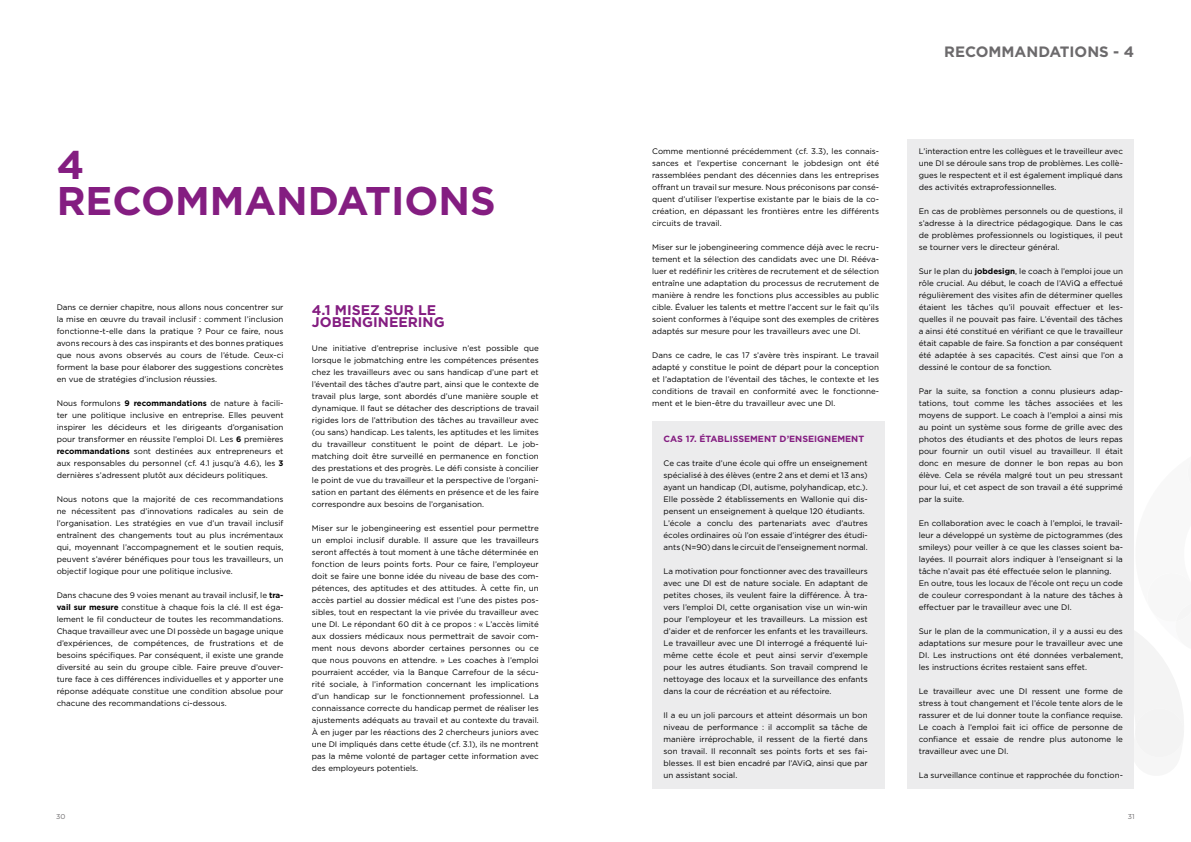
<style>
.page{position:relative;width:1191px;height:842px;background:#fff}
.page>*{position:absolute;margin:0;border:0;box-sizing:border-box;transform-origin:0 0}
.t1{font:700 40px/36px "Gotham";color:#841d81}
.t2{font:700 15px "Gotham";color:#6c6a6c}
.t3{font:700 14px/12px "Gotham";color:#841d81}
.t4{font:700 9px "Gotham";color:#841d81}
.t5{font:8px/12px "Gotham";color:#000;text-align:justify}
.t6{font:7px "Gotham";color:#6b696b}
.s1{font-weight:700}
</style>
<div class="page">
<svg style="left:1134px;top:631px;width:50px;height:126px"></svg>
<div style="left:652px;top:421px;width:232px;height:367px;background:#ececed"></div>
<div style="left:907px;top:139px;width:227px;height:649px;background:#ececed"></div>
<h1 class="t1" style="left:57px;top:147px;width:440px">4<br>RECOMMANDATIONS</h1>
<p class="t5" style="left:57px;top:301px;width:228px">Dans ce dernier chapitre, nous allons nous concentrer sur la mise en œuvre du travail inclusif : comment l’inclusion fonctionne-t-elle dans la pratique ? Pour ce faire, nous avons recours à des cas inspirants et des bonnes pratiques que nous avons observés au cours de l’étude. Ceux-ci forment la base pour élaborer des suggestions concrètes en vue de stratégies d’inclusion réussies.</p>
<p class="t5" style="left:57px;top:397px;width:228px">Nous formulons <span class="s1">9 recommandations</span> de nature à facili&shy;ter une politique inclusive en entreprise. Elles peuvent inspirer les décideurs et les dirigeants d’organisation pour transformer en réussite l’emploi DI. Les <span class="s1">6</span> premières <span class="s1">recommandations</span> sont destinées aux entrepreneurs et aux responsables du personnel (cf. 4.1 jusqu’à 4.6), les <span class="s1">3 </span>dernières s’adressent plutôt aux décideurs politiques.</p>
<p class="t5" style="left:57px;top:493px;width:228px">Nous notons que la majorité de ces recommandations ne nécessitent pas d’innovations radicales au sein de l’organisation. Les stratégies en vue d’un travail inclusif entraînent des changements tout au plus incrémentaux qui, moyennant l’accompagnement et le soutien requis, peuvent s’avérer bénéfiques pour tous les travailleurs, un objectif logique pour une politique inclusive.</p>
<p class="t5" style="left:57px;top:589px;width:228px">Dans chacune des 9 voies menant au travail inclusif, le <span class="s1">tra&shy;vail sur mesure</span> constitue à chaque fois la clé. Il est éga&shy;lement le fil conducteur de toutes les recommandations.<br>Chaque travailleur avec une DI possède un bagage unique d’expériences, de compétences, de frustrations et de besoins spécifiques. Par conséquent, il existe une grande diversité au sein du groupe cible. Faire preuve d’ouver&shy;ture face à ces différences individuelles et y apporter une réponse adéquate constitue une condition absolue pour chacune des recommandations ci-dessous.</p>
<h3 class="t3" style="left:312px;top:304px;width:134px">4.1 MISEZ SUR LE<br>JOBENGINEERING</h3>
<p class="t5" style="left:312px;top:342px;width:228px">Une initiative d’entreprise inclusive n’est possible que lorsque le jobmatching entre les compétences présentes chez les travailleurs avec ou sans handicap d’une part et l’éventail des tâches d’autre part, ainsi que le contexte de travail plus large, sont abordés d’une manière souple et dynamique. Il faut se détacher des descriptions de travail rigides lors de l’attribution des tâches au travailleur avec (ou sans) handicap. Les talents, les aptitudes et les limites du travailleur constituent le point de départ. Le job&shy;matching doit être surveillé en permanence en fonction des prestations et des progrès. Le défi consiste à concilier le point de vue du travailleur et la perspective de l’organi&shy;sation en partant des éléments en présence et de les faire correspondre aux besoins de l’organisation.</p>
<p class="t5" style="left:312px;top:522px;width:228px">Miser sur le jobengineering est essentiel pour permettre un emploi inclusif durable. Il assure que les travailleurs seront affectés à tout moment à une tâche déterminée en fonction de leurs points forts. Pour ce faire, l’employeur doit se faire une bonne idée du niveau de base des com&shy;pétences, des aptitudes et des attitudes. À cette fin, un accès partiel au dossier médical est l’une des pistes pos&shy;sibles, tout en respectant la vie privée du travailleur avec une DI. Le répondant 60 dit à ce propos : « L’accès limité aux dossiers médicaux nous permettrait de savoir com&shy;ment nous devons aborder certaines personnes ou ce que nous pouvons en attendre. » Les coaches à l’emploi pourraient accéder, via la Banque Carrefour de la sécu&shy;rité sociale, à l’information concernant les implications d’un handicap sur le fonctionnement professionnel. La connaissance correcte du handicap permet de réaliser les ajustements adéquats au travail et au contexte du travail.<br>À en juger par les réactions des 2 chercheurs juniors avec une DI impliqués dans cette étude (cf. 3.1), ils ne montrent pas la même volonté de partager cette information avec des employeurs potentiels.</p>
<p class="t5" style="left:652px;top:145px;width:228px">Comme mentionné précédemment (cf. 3.3), les connais&shy;sances et l’expertise concernant le jobdesign ont été rassemblées pendant des décennies dans les entreprises offrant un travail sur mesure. Nous préconisons par consé&shy;quent d’utiliser l’expertise existante par le biais de la co&shy;création, en dépassant les frontières entre les différents circuits de travail.</p>
<p class="t5" style="left:652px;top:241px;width:228px">Miser sur le jobengineering commence déjà avec le recru&shy;tement et la sélection des candidats avec une DI. Rééva&shy;luer et redéfinir les critères de recrutement et de sélection entraîne une adaptation du processus de recrutement de manière à rendre les fonctions plus accessibles au public cible. Évaluer les talents et mettre l’accent sur le fait qu’ils soient conformes à l’équipe sont des exemples de critères adaptés sur mesure pour les travailleurs avec une DI.</p>
<p class="t5" style="left:652px;top:349px;width:228px">Dans ce cadre, le cas 17 s’avère très inspirant. Le travail adapté y constitue le point de départ pour la conception et l’adaptation de l’éventail des tâches, le contexte et les conditions de travail en conformité avec le fonctionne&shy;ment et le bien-être du travailleur avec une DI.</p>
<p class="t4" style="left:663px;top:433px;width:202px">CAS 17. ÉTABLISSEMENT D’ENSEIGNEMENT</p>
<p class="t5" style="left:663px;top:457px;width:206px;text-align:left">Ce cas traite d’une école qui offre un enseignement spécialisé à des élèves (entre 2 ans et demi et 13 ans) ayant un handicap (DI, autisme, polyhandicap, etc.).<br>Elle possède 2 établissements en Wallonie qui dis&shy;pensent un enseignement à quelque 120 étudiants.<br>L’école a conclu des partenariats avec d’autres écoles ordinaires où l’on essaie d’intégrer des étudi&shy;ants (N=90) dans le circuit de l’enseignement normal.</p>
<p class="t5" style="left:663px;top:565px;width:206px">La motivation pour fonctionner avec des travailleurs avec une DI est de nature sociale. En adaptant de petites choses, ils veulent faire la différence. À tra&shy;vers l’emploi DI, cette organisation vise un win-win pour l’employeur et les travailleurs. La mission est d’aider et de renforcer les enfants et les travailleurs.<br>Le travailleur avec une DI interrogé a fréquenté lui&shy;même cette école et peut ainsi servir d’exemple pour les autres étudiants. Son travail comprend le nettoyage des locaux et la surveillance des enfants dans la cour de récréation et au réfectoire.</p>
<p class="t5" style="left:663px;top:709px;width:206px">Il a eu un joli parcours et atteint désormais un bon niveau de performance : il accomplit sa tâche de manière irréprochable, il ressent de la fierté dans son travail. Il reconnaît ses points forts et ses fai&shy;blesses. Il est bien encadré par l’AViQ, ainsi que par un assistant social.</p>
<h2 class="t2" style="left:944px;top:41px;width:192px">RECOMMANDATIONS - 4</h2>
<p class="t5" style="left:918px;top:145px;width:206px">L’interaction entre les collègues et le traveilleur avec une DI se déroule sans trop de problèmes. Les collè&shy;gues le respectent et il est également impliqué dans des activités extraprofessionnelles.</p>
<p class="t5" style="left:918px;top:205px;width:206px">En cas de problèmes personnels ou de questions, il s’adresse à la directrice pédagogique. Dans le cas de problèmes professionnels ou logistiques, il peut se tourner vers le directeur général.</p>
<p class="t5" style="left:918px;top:265px;width:206px">Sur le plan du <span class="s1">jobdesign</span>, le coach à l’emploi joue un rôle crucial. Au début, le coach de l’AViQ a effectué régulièrement des visites afin de déterminer quelles étaient les tâches qu’il pouvait effectuer et les&shy;quelles il ne pouvait pas faire. L’éventail des tâches a ainsi été constitué en vérifiant ce que le travailleur était capable de faire. Sa fonction a par conséquent été adaptée à ses capacités. C’est ainsi que l’on a dessiné le contour de sa fonction.</p>
<p class="t5" style="left:918px;top:385px;width:206px">Par la suite, sa fonction a connu plusieurs adap&shy;tations, tout comme les tâches associées et les moyens de support. Le coach à l’emploi a ainsi mis au point un système sous forme de grille avec des photos des étudiants et des photos de leurs repas pour fournir un outil visuel au travailleur. Il était donc en mesure de donner le bon repas au bon élève. Cela se révéla malgré tout un peu stressant pour lui, et cet aspect de son travail a été supprimé par la suite.</p>
<p class="t5" style="left:918px;top:517px;width:206px;text-align:left">En collaboration avec le coach à l’emploi, le travail&shy;leur a développé un système de pictogrammes (des smileys) pour veiller à ce que les classes soient ba&shy;layées. Il pourrait alors indiquer à l’enseignant si la tâche n’avait pas été effectuée selon le planning.<br>En outre, tous les locaux de l’école ont reçu un code de couleur correspondant à la nature des tâches à effectuer par le travailleur avec une DI.</p>
<p class="t5" style="left:918px;top:625px;width:206px">Sur le plan de la communication, il y a aussi eu des adaptations sur mesure pour le travailleur avec une DI. Les instructions ont été données verbalement, les instructions écrites restaient sans effet.</p>
<p class="t5" style="left:918px;top:685px;width:206px">Le travailleur avec une DI ressent une forme de stress à tout changement et l’école tente alors de le rassurer et de lui donner toute la confiance requise.<br>Le coach à l’emploi fait ici office de personne de confiance et essaie de rendre plus autonome le travailleur avec une DI.</p>
<p class="t5" style="left:918px;top:769px;width:206px">La surveillance continue et rapprochée du fonction-</p>
<p class="t6" style="left:56px;top:812px;width:11px">30</p>
<p class="t6" style="left:1127px;top:812px;width:8px">31</p>
</div>
